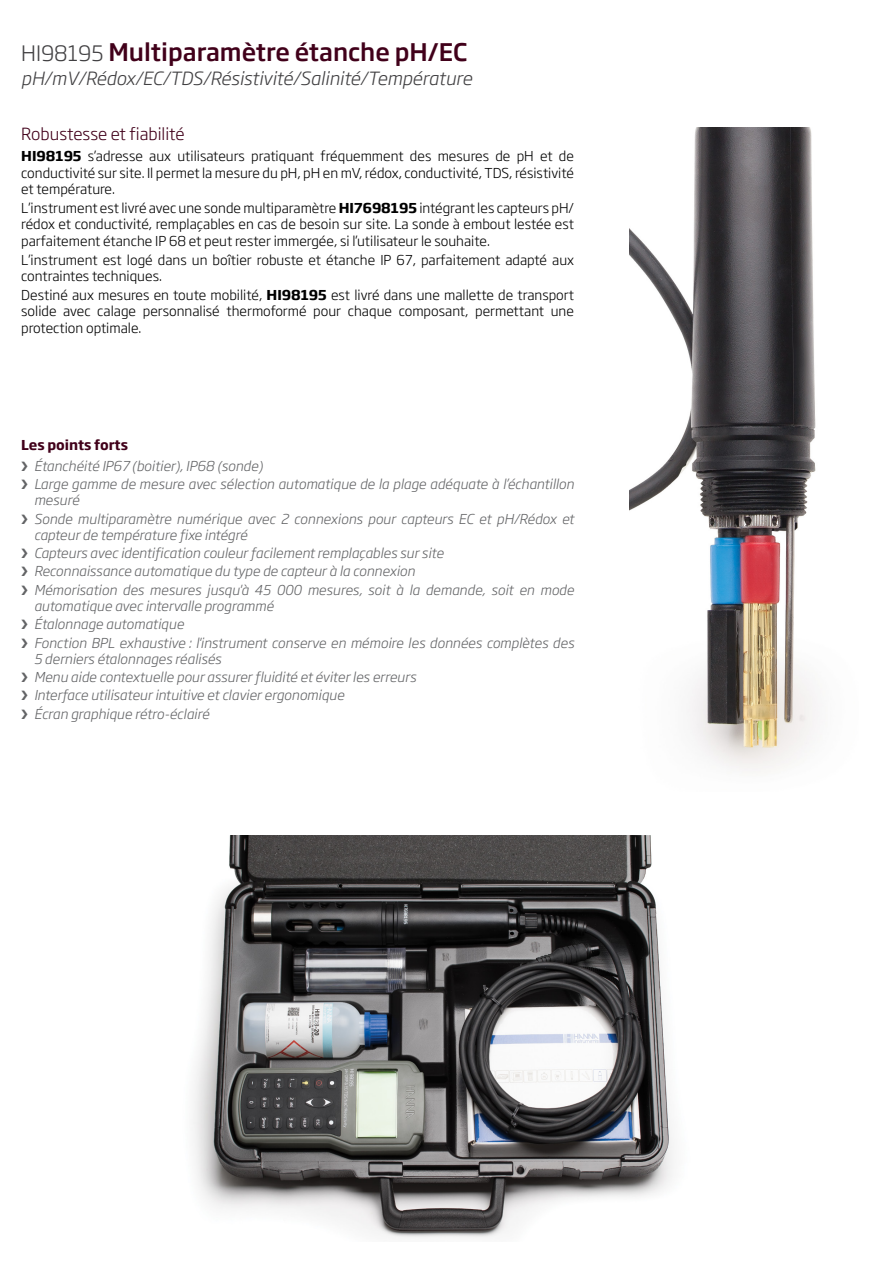
<style>
.page{position:relative;width:893px;height:1263px;background:#fff}
.page>*{position:absolute;margin:0;border:0;box-sizing:border-box;transform-origin:0 0}
.Titre_new{font:500 24px "Soho Gothic Pro";color:#41001a}
.Titre_description{font:italic 300 18px "Soho Gothic Pro";color:#414042}
._10_bold{font:300 16.5px "Soho Gothic Pro";color:#41001a}
.t1{font:italic 300 13.5px/16.2px "Soho Gothic Pro";color:#636466}
.Texte{font:300 13.5px/16.5px "Soho Gothic Pro";color:#000;text-align:justify}
.Points_forts_titre{font:700 13.5px "Soho Gothic Pro";color:#41001a}
.s1{font-weight:300;font-size:21px;color:#414042}
.s2{font-weight:700}
</style>
<div class="page">
<img style="left:193px;top:835px;width:480px;height:403px">
<img style="left:630px;top:128px;width:186px;height:644px">
<p class="Titre_new" style="left:21px;top:34px;width:447px"><span class="s1">HI98195</span> Multiparamètre étanche pH/EC</p>
<p class="Titre_description" style="left:21px;top:64px;width:452px">pH/mV/Rédox/EC/TDS/Résistivité/Salinité/Température</p>
<p class="_10_bold" style="left:21px;top:122px;width:165px">Robustesse et fiabilité</p>
<p class="Texte" style="left:21px;top:147px;width:554px"><span class="s2">HI98195</span> s’adresse aux utilisateurs pratiquant fréquemment des mesures de pH et de conductivité sur site. Il permet la mesure du pH, pH en mV, rédox, conductivité, TDS, résistivité et température.</p>
<p class="Texte" style="left:21px;top:199px;width:554px">L’instrument est livré avec une sonde multiparamètre <span class="s2">HI7698195</span> intégrant les capteurs pH/ rédox et conductivité, remplaçables en cas de besoin sur site. La sonde à embout lestée est parfaitement étanche IP 68 et peut rester immergée, si l’utilisateur le souhaite.</p>
<p class="Texte" style="left:21px;top:250px;width:554px">L’instrument est logé dans un boîtier robuste et étanche IP 67, parfaitement adapté aux contraintes techniques.</p>
<p class="Texte" style="left:21px;top:286px;width:554px">Destiné aux mesures en toute mobilité, <span class="s2">HI98195</span> est livré dans une mallette de transport solide avec calage personnalisé thermoformé pour chaque composant, permettant une protection optimale.</p>
<p class="Points_forts_titre" style="left:21px;top:434px;width:108px">Les points forts</p>
<p class="t1" style="left:34px;top:457px;width:230px">Étanchéité IP67 (boitier), IP68 (sonde)</p>
<p class="t1" style="left:34px;top:475px;width:542px">Large gamme de mesure avec sélection automatique de la plage adéquate à l’échantillon mesuré</p>
<p class="t1" style="left:34px;top:510px;width:542px">Sonde multiparamètre numérique avec 2 connexions pour capteurs EC et pH/Rédox et capteur de température fixe intégré</p>
<p class="t1" style="left:34px;top:544px;width:411px">Capteurs avec identification couleur facilement remplaçables sur site</p>
<p class="t1" style="left:34px;top:562px;width:382px">Reconnaissance automatique du type de capteur à la connexion</p>
<p class="t1" style="left:34px;top:581px;width:542px">Mémorisation des mesures jusqu'à 45 000 mesures, soit à la demande, soit en mode automatique avec intervalle programmé</p>
<p class="t1" style="left:34px;top:615px;width:151px">Étalonnage automatique</p>
<p class="t1" style="left:34px;top:634px;width:541px">Fonction BPL exhaustive : l'instrument conserve en mémoire les données complètes des<br>5 derniers étalonnages réalisés</p>
<p class="t1" style="left:34px;top:668px;width:384px">Menu aide contextuelle pour assurer fluidité et éviter les erreurs</p>
<p class="t1" style="left:34px;top:686px;width:312px">Interface utilisateur intuitive et clavier ergonomique</p>
<p class="t1" style="left:34px;top:705px;width:177px">Écran graphique rétro-éclairé</p>
</div>
